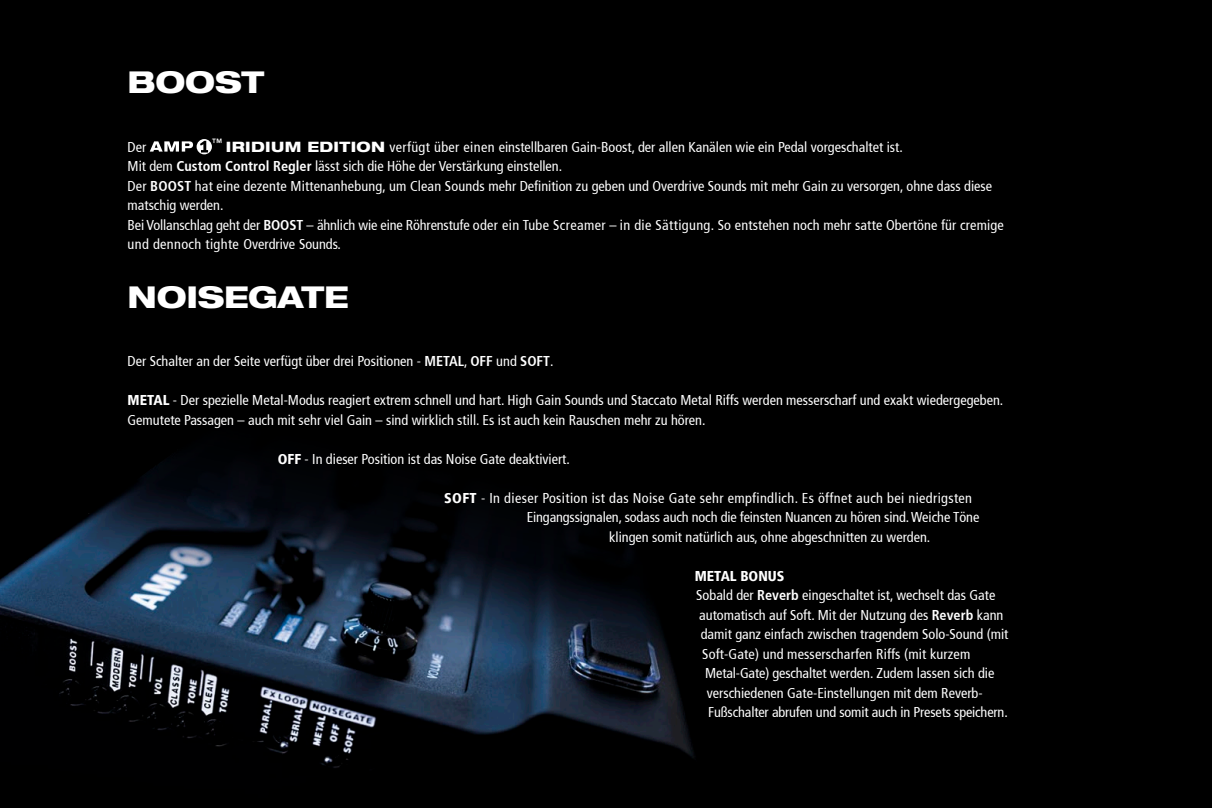
<style>
.page{position:relative;width:1212px;height:808px;background:#000}
.page>*{position:absolute;margin:0;border:0;box-sizing:border-box;transform-origin:0 0}
.t1{font:800 expanded 30px "Helvetica 83";letter-spacing:-.01em;color:#fff}
.t2{font:condensed 14.25px/19.5px "Frutiger 57";color:#fff}
.t3{font:condensed 14.25px "Frutiger 57";letter-spacing:.025em;color:#fff}
.t4{font:900 condensed 14.25px "Frutiger 77";color:#fff}
.s1{font-family:"Helvetica 83";font-weight:800;font-stretch:expanded}
.s2{font-family:"Frutiger 67";font-weight:700}
.s3{font-family:"Frutiger 77";font-weight:900}
</style>
<div class="page">
<img style="left:0;top:367px;width:767px;height:441px">
<svg style="left:150px;top:139px;width:62px;height:15px"></svg>
<p class="t1" style="left:128px;top:63px;width:138px">BOOST</p>
<p class="t2" style="left:128px;top:137px;width:20px">Der</p>
<p class="t2" style="left:212px;top:137px;width:692px"><sup>™</sup> <span class="s1">IRIDIUM EDITION</span> verfügt über einen einstellbaren Gain-Boost, der allen Kanälen wie ein Pedal vorgeschaltet ist.</p>
<p class="t2" style="left:128px;top:156px;width:436px">Mit dem <span class="s2">Custom Control Regler</span> lässt sich die Höhe der Verstärkung einstellen.</p>
<p class="t2" style="left:128px;top:176px;width:866px">Der <span class="s2">BOOST</span> hat eine dezente Mittenanhebung, um Clean Sounds mehr Definition zu geben und Overdrive Sounds mit mehr Gain zu versorgen, ohne dass diese matschig werden.</p>
<p class="t2" style="left:128px;top:215px;width:878px">Bei Vollanschlag geht der <span class="s2">BOOST</span> – ähnlich wie eine Röhrenstufe oder ein Tube Screamer – in die Sättigung. So entstehen noch mehr satte Obertöne für cremige und dennoch tighte Overdrive Sounds.</p>
<p class="t1" style="left:128px;top:278px;width:222px">NOISEGATE</p>
<p class="t2" style="left:128px;top:351px;width:427px">Der Schalter an der Seite verfügt über drei Positionen - <span class="s2">METAL</span>, <span class="s2">OFF</span> und <span class="s2">SOFT</span>.</p>
<p class="t2" style="left:128px;top:390px;width:877px"><span class="s3">METAL</span> - Der spezielle Metal-Modus reagiert extrem schnell und hart. High Gain Sounds und Staccato Metal Riffs werden messerscharf und exakt wiedergegeben.<br>Gemutete Passagen – auch mit sehr viel Gain – sind wirklich still. Es ist auch kein Rauschen mehr zu hören.</p>
<p class="t2" style="left:278px;top:449px;width:294px"><span class="s3">OFF</span> - In dieser Position ist das Noise Gate deaktiviert.</p>
<p class="t3" style="left:444px;top:489px;width:529px"><span class="s3">SOFT</span> - In dieser Position ist das Noise Gate sehr empfindlich. Es öffnet auch bei niedrigsten</p>
<p class="t2" style="left:527px;top:507px;width:454px">Eingangssignalen, sodass auch noch die feinsten Nuancen zu hören sind. Weiche Töne</p>
<p class="t2" style="left:609px;top:527px;width:323px">klingen somit natürlich aus, ohne abgeschnitten zu werden.</p>
<p class="t4" style="left:695px;top:567px;width:91px">METAL BONUS</p>
<p class="t2" style="left:696px;top:585px;width:301px">Sobald der <span class="s2">Reverb</span> eingeschaltet ist, wechselt das Gate</p>
<p class="t2" style="left:699px;top:605px;width:306px">automatisch auf Soft. Mit der Nutzung des <span class="s2">Reverb</span> kann</p>
<p class="t2" style="left:701px;top:624px;width:309px">damit ganz einfach zwischen tragendem Solo-Sound (mit</p>
<p class="t2" style="left:702px;top:644px;width:269px">Soft-Gate) und messerscharfen Riffs (mit kurzem</p>
<p class="t2" style="left:705px;top:663px;width:291px">Metal-Gate) geschaltet werden. Zudem lassen sich die verschiedenen Gate-Einstellungen mit dem Reverb-</p>
<p class="t2" style="left:708px;top:702px;width:301px">Fußschalter abrufen und somit auch in Presets speichern.</p>
</div>
